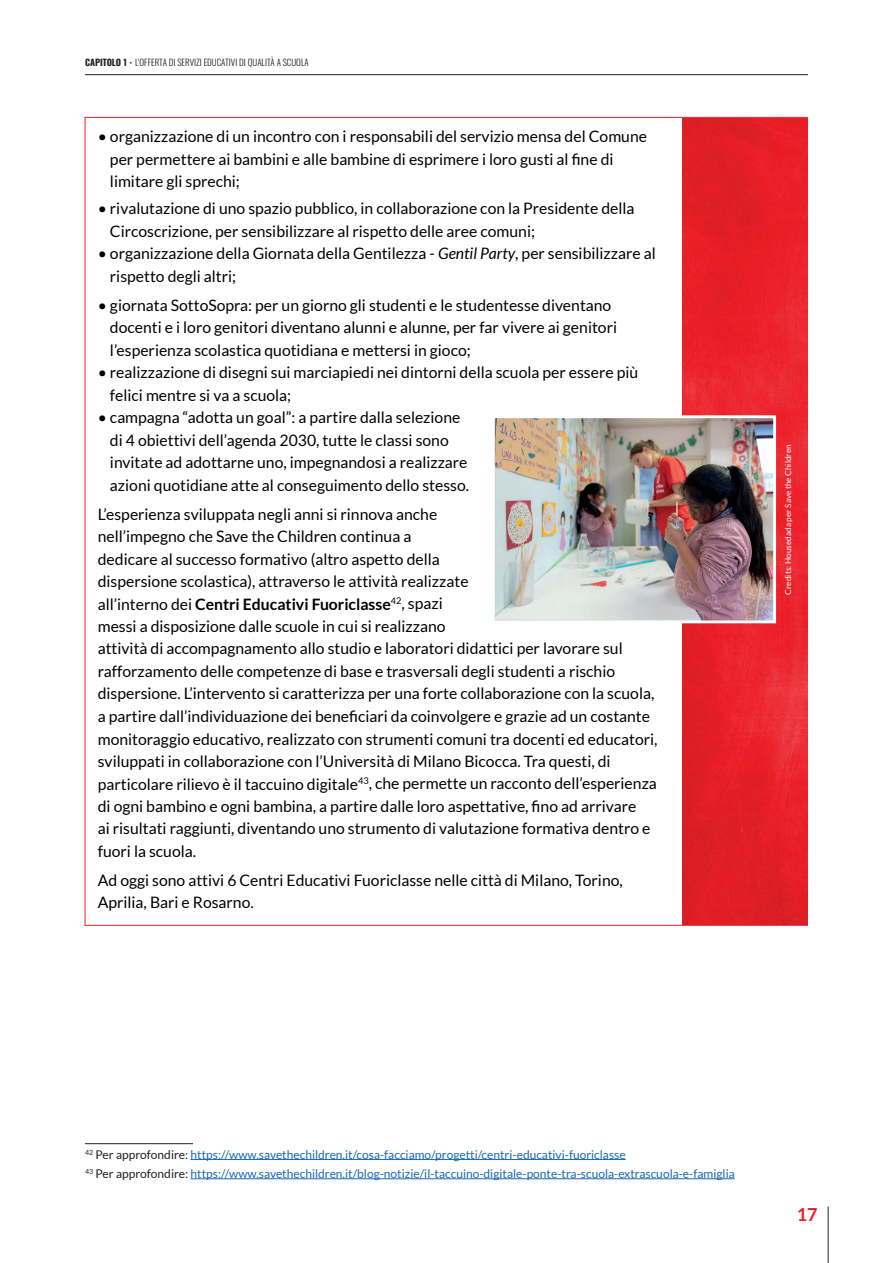
<style>
.page{position:relative;width:893px;height:1263px;background:#fff}
.page>*{position:absolute;margin:0;border:0;box-sizing:border-box;transform-origin:0 0}
.t1{font:700 18px "Lato";color:#ee1d23}
.t2{font:15.75px/22.5px "Lato";color:#000001}
.t3{font:12px/19.2px "Lato";color:#1b69b4}
.t4{font:9px "Oswald";color:#231f20}
.t5{font:8.25px "Lato";color:#fff}
.s1{font-style:italic}
.s2{font-weight:700}
.s3{color:#231f20}
</style>
<div class="page">
<hr style="left:828px;top:1206px;width:1px;height:57px;background:#231f20">
<hr style="left:85px;top:74px;width:723px;height:1px;background:#231f20">
<hr style="left:85px;top:1143px;width:108px;height:1px;background:#231f20">
<hr style="left:191px;top:1159px;width:435px;height:1px;background:#1b69b4">
<hr style="left:191px;top:1178px;width:544px;height:1px;background:#1b69b4">
<img style="left:682px;top:118px;width:126px;height:807px">
<img style="left:496px;top:419px;width:276px;height:200px">
<div style="left:492px;top:415px;width:284px;height:208px;border:3px solid #fff"></div>
<p class="t4" style="left:85px;top:54px;width:225px">CAPITOLO 1 - L’OFFERTA DI SERVIZI EDUCATIVI DI QUALITÀ A SCUOLA</p>
<p class="t2" style="left:110px;top:125px;width:539px;text-indent:-12px">• organizzazione di un incontro con i responsabili del servizio mensa del Comune per permettere ai bambini e alle bambine di esprimere i loro gusti al fine di limitare gli sprechi;</p>
<p class="t2" style="left:110px;top:197px;width:526px;text-indent:-12px">• rivalutazione di uno spazio pubblico, in collaborazione con la Presidente della<br>Circoscrizione, per sensibilizzare al rispetto delle aree comuni;</p>
<p class="t2" style="left:110px;top:242px;width:547px;text-indent:-12px">• organizzazione della Giornata della Gentilezza - <span class="s1">Gentil Party</span>, per sensibilizzare al rispetto degli altri;</p>
<p class="t2" style="left:110px;top:293px;width:509px;text-indent:-12px">• giornata SottoSopra: per un giorno gli studenti e le studentesse diventano docenti e i loro genitori diventano alunni e alunne, per far vivere ai genitori l’esperienza scolastica quotidiana e mettersi in gioco;</p>
<p class="t2" style="left:110px;top:361px;width:530px;text-indent:-12px">• realizzazione di disegni sui marciapiedi nei dintorni della scuola per essere più felici mentre si va a scuola;</p>
<p class="t2" style="left:110px;top:406px;width:361px;text-indent:-12px">• campagna “adotta un goal”: a partire dalla selezione di 4 obiettivi dell’agenda 2030, tutte le classi sono invitate ad adottarne uno, impegnandosi a realizzare azioni quotidiane atte al conseguimento dello stesso.</p>
<p class="t2" style="left:98px;top:502px;width:561px">L’esperienza sviluppata negli anni si rinnova anche<br>nell’impegno che Save the Children continua a<br>dedicare al successo formativo (altro aspetto della<br>dispersione scolastica), attraverso le attività realizzate<br>all’interno dei <span class="s2">Centri Educativi Fuoriclasse</span><sup>42</sup>, spazi<br>messi a disposizione dalle scuole in cui si realizzano<br>attività di accompagnamento allo studio e laboratori didattici per lavorare sul rafforzamento delle competenze di base e trasversali degli studenti a rischio dispersione. L’intervento si caratterizza per una forte collaborazione con la scuola, a partire dall’individuazione dei beneficiari da coinvolgere e grazie ad un costante monitoraggio educativo, realizzato con strumenti comuni tra docenti ed educatori, sviluppati in collaborazione con l’Università di Milano Bicocca. Tra questi, di particolare rilievo è il taccuino digitale<sup>43</sup>, che permette un racconto dell’esperienza di ogni bambino e ogni bambina, a partire dalle loro aspettative, fino ad arrivare<br>ai risultati raggiunti, diventando uno strumento di valutazione formativa dentro e fuori la scuola.</p>
<p class="t2" style="left:98px;top:869px;width:527px">Ad oggi sono attivi 6 Centri Educativi Fuoriclasse nelle città di Milano, Torino,<br>Aprilia, Bari e Rosarno.</p>
<p class="t5" style="left:784px;top:594px;width:151px;rotate:-90deg">Credits: Housedada per Save the Children</p>
<p class="t3" style="left:85px;top:1145px;width:651px"><sup>42</sup> <span class="s3">Per approfondire:</span> https://www.savethechildren.it/cosa-facciamo/progetti/centri-educativi-fuoriclasse<br><sup>43</sup> <span class="s3">Per approfondire:</span> https://www.savethechildren.it/blog-notizie/il-taccuino-digitale-ponte-tra-scuola-extrascuola-e-famiglia</p>
<p class="t1" style="left:797px;top:1204px;width:22px">17</p>
</div>
